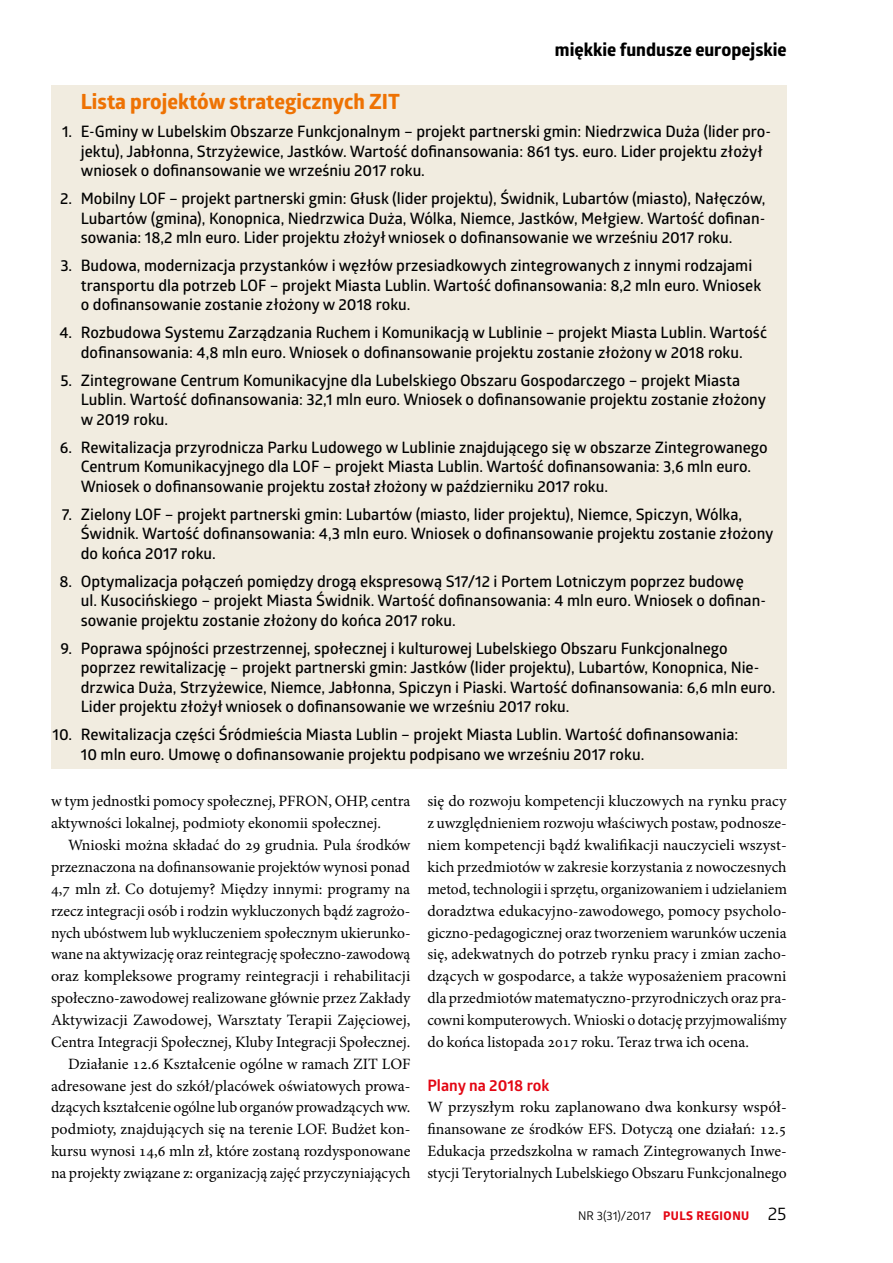
<style>
.page{position:relative;width:893px;height:1263px;background:#fff}
.page>*{position:absolute;margin:0;border:0;box-sizing:border-box;transform-origin:0 0}
.t1{font:700 21px "Globerx";color:#ee7203}
.t2{font:700 18px "Globerx";color:#000}
.t3{font:600 15.75px/19.5px "Glober";color:#000}
.t4{font:15.75px/21.9px "Minion Pro";color:#000;text-align:justify}
.t5{font:700 15.75px "Glober";color:#e30613}
.t6{font:12px "Glober";color:#000}
.s1{font-family:"Globerx";font-weight:700;color:#e30613}
.s2{font-size:18px}
</style>
<div class="page">
<div style="left:51px;top:85px;width:736px;height:683px;background:#f1ece0"></div>
<p class="t2" style="left:555px;top:37px;width:233px">miękkie fundusze europejskie</p>
<h1 class="t1" style="left:81px;top:87px;width:321px">Lista projektów strategicznych ZIT</h1>
<p class="t3" style="left:81px;top:121px;width:692px;text-indent:-19px">1. E-Gminy w Lubelskim Obszarze Funkcjonalnym – projekt partnerski gmin: Niedrzwica Duża (lider pro&shy;jektu), Jabłonna, Strzyżewice, Jastków. Wartość dofinansowania: 861 tys. euro. Lider projektu złożył wniosek o dofinansowanie we wrześniu 2017 roku.</p>
<p class="t3" style="left:81px;top:188px;width:686px;text-align:justify;text-indent:-21px">2. Mobilny LOF – projekt partnerski gmin: Głusk (lider projektu), Świdnik, Lubartów (miasto), Nałęczów, Lubartów (gmina), Konopnica, Niedrzwica Duża, Wólka, Niemce, Jastków, Mełgiew. Wartość dofinan&shy;sowania: 18,2 mln euro. Lider projektu złożył wniosek o dofinansowanie we wrześniu 2017 roku.</p>
<p class="t3" style="left:81px;top:255px;width:682px;text-indent:-20px">3. Budowa, modernizacja przystanków i węzłów przesiadkowych zintegrowanych z innymi rodzajami transportu dla potrzeb LOF – projekt Miasta Lublin. Wartość dofinansowania: 8,2 mln euro. Wniosek o dofinansowanie zostanie złożony w 2018 roku.</p>
<p class="t3" style="left:59px;top:322px;width:709px;text-align:center">4. Rozbudowa Systemu Zarządzania Ruchem i Komunikacją w Lublinie – projekt Miasta Lublin. Wartość dofinansowania: 4,8 mln euro. Wniosek o dofinansowanie projektu zostanie złożony w 2018 roku.</p>
<p class="t3" style="left:81px;top:370px;width:687px;text-indent:-20px">5. Zintegrowane Centrum Komunikacyjne dla Lubelskiego Obszaru Gospodarczego – projekt Miasta<br>Lublin. Wartość dofinansowania: 32,1 mln euro. Wniosek o dofinansowanie projektu zostanie złożony w 2019 roku.</p>
<p class="t3" style="left:81px;top:437px;width:688px;text-indent:-21px">6. Rewitalizacja przyrodnicza Parku Ludowego w Lublinie znajdującego się w obszarze Zintegrowanego<br>Centrum Komunikacyjnego dla LOF – projekt Miasta Lublin. Wartość dofinansowania: 3,6 mln euro.<br>Wniosek o dofinansowanie projektu został złożony w październiku 2017 roku.</p>
<p class="t3" style="left:81px;top:504px;width:694px;text-indent:-19px">7. Zielony LOF – projekt partnerski gmin: Lubartów (miasto, lider projektu), Niemce, Spiczyn, Wólka,<br>Świdnik. Wartość dofinansowania: 4,3 mln euro. Wniosek o dofinansowanie projektu zostanie złożony do końca 2017 roku.</p>
<p class="t3" style="left:81px;top:571px;width:687px;text-indent:-21px">8. Optymalizacja połączeń pomiędzy drogą ekspresową S17/12 i Portem Lotniczym poprzez budowę<br>ul. Kusocińskiego – projekt Miasta Świdnik. Wartość dofinansowania: 4 mln euro. Wniosek o dofinan&shy;sowanie projektu zostanie złożony do końca 2017 roku.</p>
<p class="t3" style="left:81px;top:638px;width:696px;text-indent:-20px">9. Poprawa spójności przestrzennej, społecznej i kulturowej Lubelskiego Obszaru Funkcjonalnego poprzez rewitalizację – projekt partnerski gmin: Jastków (lider projektu), Lubartów, Konopnica, Nie&shy;drzwica Duża, Strzyżewice, Niemce, Jabłonna, Spiczyn i Piaski. Wartość dofinansowania: 6,6 mln euro.<br>Lider projektu złożył wniosek o dofinansowanie we wrześniu 2017 roku.</p>
<p class="t3" style="left:81px;top:724px;width:659px;text-indent:-28px">10. Rewitalizacja części Śródmieścia Miasta Lublin – projekt Miasta Lublin. Wartość dofinansowania:<br>10 mln euro. Umowę o dofinansowanie projektu podpisano we wrześniu 2017 roku.</p>
<p class="t4" style="left:51px;top:790px;width:361px">w tym jednostki pomocy społecznej, PFRON, OHP, centra aktywności lokalnej, podmioty ekonomii społecznej.</p>
<p class="t4" style="left:51px;top:834px;width:361px;text-align:right">Wnioski można składać do 29 grudnia. Pula środków przeznaczona na dofinansowanie projektów wynosi ponad 4,7 mln zł. Co dotujemy? Między innymi: programy na rzecz integracji osób i rodzin wykluczonych bądź zagrożo&shy;nych ubóstwem lub wykluczeniem społecznym ukierunko&shy;wane na aktywizację oraz reintegrację społeczno-zawodową oraz kompleksowe programy reintegracji i rehabilitacji społeczno-zawodowej realizowane głównie przez Zakłady Aktywizacji Zawodowej, Warsztaty Terapii Zajęciowej, Centra Integracji Społecznej, Kluby Integracji Społecznej.<br>Działanie 12.6 Kształcenie ogólne w ramach ZIT LOF adresowane jest do szkół/placówek oświatowych prowa&shy;dzących kształcenie ogólne lub organów prowadzących ww. podmioty, znajdujących się na terenie LOF. Budżet kon&shy;kursu wynosi 14,6 mln zł, które zostaną rozdysponowane na projekty związane z: organizacją zajęć przyczyniających</p>
<p class="t4" style="left:427px;top:790px;width:361px">się do rozwoju kompetencji kluczowych na rynku pracy z uwzględnieniem rozwoju właściwych postaw, podnosze&shy;niem kompetencji bądź kwalifikacji nauczycieli wszyst&shy;kich przedmiotów w zakresie korzystania z nowoczesnych metod, technologii i sprzętu, organizowaniem i udzielaniem doradztwa edukacyjno-zawodowego, pomocy psycholo&shy;giczno-pedagogicznej oraz tworzeniem warunków uczenia się, adekwatnych do potrzeb rynku pracy i zmian zacho&shy;dzących w gospodarce, a także wyposażeniem pracowni dla przedmiotów matematyczno-przyrodniczych oraz pra&shy;cowni komputerowych. Wnioski o dotację przyjmowaliśmy do końca listopada 2017 roku. Teraz trwa ich ocena.</p>
<p class="t5" style="left:427px;top:1074px;width:123px">Plany na 2018 rok</p>
<p class="t4" style="left:427px;top:1096px;width:361px">W przyszłym roku zaplanowano dwa konkursy współ&shy;finansowane ze środków EFS. Dotyczą one działań: 12.5<br>Edukacja przedszkolna w ramach Zintegrowanych Inwe&shy;stycji Terytorialnych Lubelskiego Obszaru Funkcjonalnego</p>
<p class="t6" style="left:578px;top:1208px;width:210px">NR 3(31)/2017 <span class="s1">puls regionu</span> <span class="s2">25</span></p>
</div>
